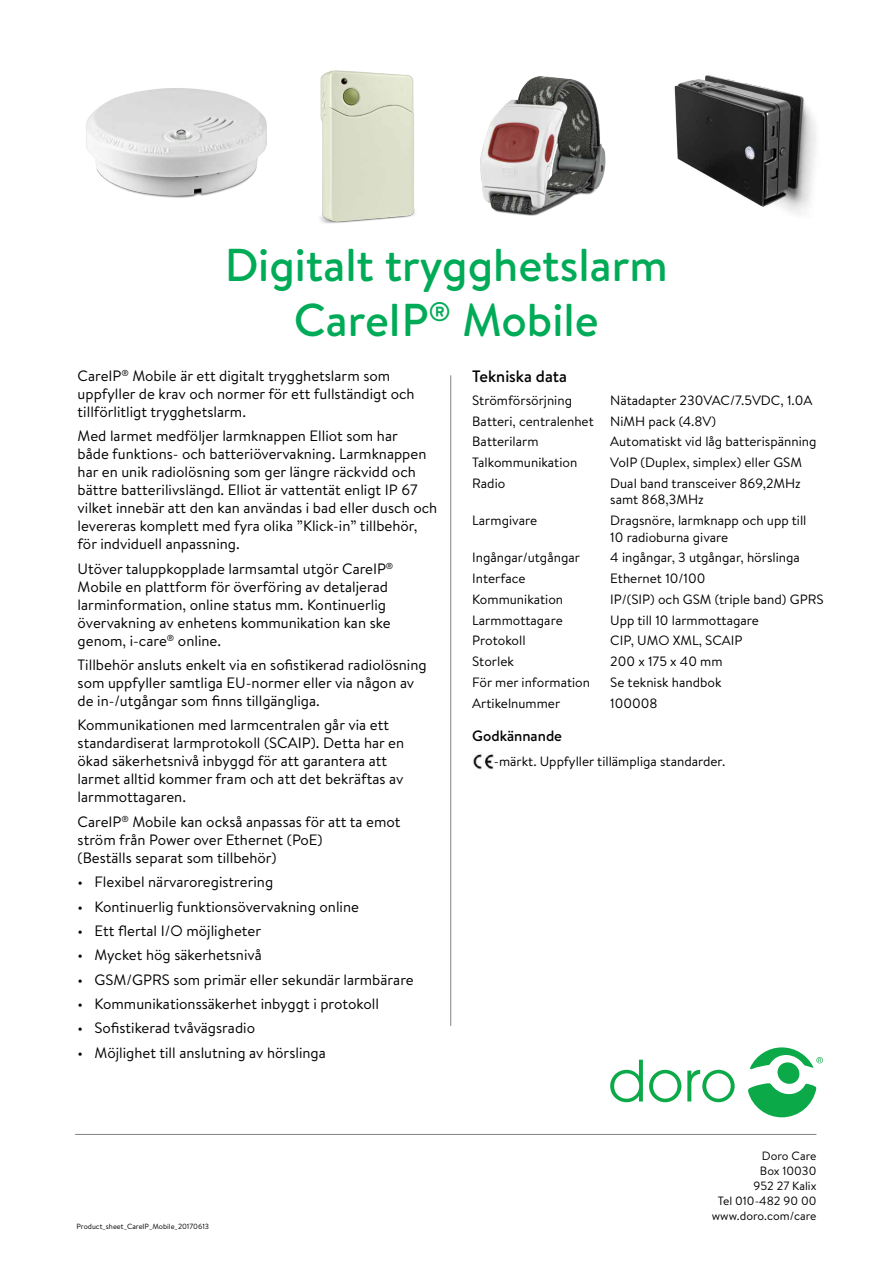
<style>
.page{position:relative;width:893px;height:1263px;background:#fff}
.page>*{position:absolute;margin:0;border:0;box-sizing:border-box;transform-origin:0 0}
.t1{font:500 46.05px/55.2px "Brandon Text";color:#00ab57;text-align:center}
.t2{font:500 16.5px "Brandon Text";color:#000}
.t3{font:15px/18px "Brandon Text";color:#000}
.t4{font:500 15px "Brandon Text";color:#000}
.t5{font:13.5px/20.7px "Brandon Text";color:#000}
.t6{font:12px/15px "Brandon Text";color:#000;text-align:right}
.t7{font:7.5px "Brandon Text";color:#000}
</style>
<div class="page">
<svg style="left:610px;top:1060px;width:33px;height:42px"></svg>
<svg style="left:649px;top:1070px;width:32px;height:32px"></svg>
<svg style="left:687px;top:1070px;width:48px;height:32px"></svg>
<svg style="left:748px;top:1047px;width:75px;height:70px"></svg>
<hr style="left:75px;top:1134px;width:741px;height:1px;background:#808285">
<img style="left:480px;top:76px;width:126px;height:140px">
<img style="left:320px;top:70px;width:95px;height:154px">
<img style="left:674px;top:75px;width:142px;height:139px">
<img style="left:86px;top:88px;width:181px;height:110px">
<hr style="left:450px;top:375px;width:1px;height:651px;background:#808285">
<img style="left:473px;top:754px;width:21px;height:15px">
<h1 class="t1" style="left:225px;top:237px;width:444px">Digitalt trygghetslarm<br>CareIP<sup>®</sup> Mobile</h1>
<p class="t3" style="left:78px;top:366px;width:339px">CareIP<sup>®</sup> Mobile är ett digitalt trygghetslarm som uppfyller de krav och normer för ett fullständigt och tillförlitligt trygghetslarm.</p>
<p class="t3" style="left:78px;top:426px;width:361px">Med larmet medföljer larmknappen Elliot som har<br>både funktions- och batteriövervakning. Larmknappen har en unik radiolösning som ger längre räckvidd och bättre batterilivslängd. Elliot är vattentät enligt IP 67 vilket innebär att den kan användas i bad eller dusch och levereras komplett med fyra olika ”Klick-in” tillbehör, för indviduell anpassning.</p>
<p class="t3" style="left:78px;top:559px;width:317px">Utöver taluppkopplade larmsamtal utgör CareIP<sup>® </sup>Mobile en plattform för överföring av detaljerad larminformation, online status mm. Kontinuerlig övervakning av enhetens kommunikation kan ske genom, i-care<sup>®</sup> online.</p>
<p class="t3" style="left:78px;top:655px;width:351px">Tillbehör ansluts enkelt via en sofistikerad radiolösning som uppfyller samtliga EU-normer eller via någon av de in-/utgångar som finns tillgängliga.</p>
<p class="t3" style="left:78px;top:716px;width:328px">Kommunikationen med larmcentralen går via ett standardiserat larmprotokoll (SCAIP). Detta har en ökad säkerhetsnivå inbyggd för att garantera att larmet alltid kommer fram och att det bekräftas av larmmottagaren.</p>
<p class="t3" style="left:78px;top:812px;width:324px">CareIP<sup>®</sup> Mobile kan också anpassas för att ta emot ström från Power over Ethernet (PoE)<br>(Beställs separat som tillbehör)</p>
<p class="t3" style="left:78px;top:872px;width:197px">• Flexibel närvaroregistrering</p>
<p class="t3" style="left:78px;top:897px;width:283px">• Kontinuerlig funktionsövervakning online</p>
<p class="t3" style="left:78px;top:921px;width:185px">• Ett flertal I/O möjligheter</p>
<p class="t3" style="left:78px;top:945px;width:186px">• Mycket hög säkerhetsnivå</p>
<p class="t3" style="left:78px;top:970px;width:338px">• GSM/GPRS som primär eller sekundär larmbärare</p>
<p class="t3" style="left:78px;top:994px;width:303px">• Kommunikationssäkerhet inbyggt i protokoll</p>
<p class="t3" style="left:78px;top:1019px;width:179px">• Sofistikerad tvåvägsradio</p>
<p class="t3" style="left:78px;top:1043px;width:250px">• Möjlighet till anslutning av hörslinga</p>
<p class="t2" style="left:472px;top:365px;width:96px">Tekniska data</p>
<p class="t5" style="left:472px;top:389px;width:101px">Strömförsörjning</p>
<p class="t5" style="left:472px;top:389px;width:342px;text-indent:138px">Nätadapter 230VAC/7.5VDC, 1.0A<br>Batteri, centralenhet NiMH pack (4.8V)<br>Batterilarm</p>
<p class="t5" style="left:610px;top:431px;width:208px">Automatiskt vid låg batterispänning</p>
<p class="t5" style="left:472px;top:451px;width:107px">Talkommunikation</p>
<p class="t5" style="left:610px;top:451px;width:193px">VoIP (Duplex, simplex) eller GSM</p>
<p class="t5" style="left:472px;top:472px;width:35px">Radio</p>
<p class="t5" style="left:610px;top:474px;width:192px;line-height:16.5px">Dual band transceiver 869,2MHz samt 868,3MHz</p>
<p class="t5" style="left:472px;top:509px;width:66px">Larmgivare</p>
<p class="t5" style="left:610px;top:512px;width:198px;line-height:16.5px">Dragsnöre, larmknapp och upp till<br>10 radioburna givare</p>
<p class="t5" style="left:472px;top:547px;width:109px">Ingångar/utgångar</p>
<p class="t5" style="left:610px;top:547px;width:191px">4 ingångar, 3 utgångar, hörslinga</p>
<p class="t5" style="left:472px;top:567px;width:55px">Interface</p>
<p class="t5" style="left:610px;top:567px;width:97px">Ethernet 10/100</p>
<p class="t5" style="left:472px;top:588px;width:92px">Kommunikation</p>
<p class="t5" style="left:610px;top:588px;width:215px">IP/(SIP) och GSM (triple band) GPRS</p>
<p class="t5" style="left:472px;top:609px;width:92px">Larmmottagare</p>
<p class="t5" style="left:610px;top:609px;width:150px">Upp till 10 larmmottagare</p>
<p class="t5" style="left:472px;top:630px;width:55px">Protokoll</p>
<p class="t5" style="left:610px;top:630px;width:134px">CIP, UMO XML, SCAIP</p>
<p class="t5" style="left:472px;top:650px;width:43px">Storlek</p>
<p class="t5" style="left:610px;top:650px;width:114px">200 x 175 x 40 mm</p>
<p class="t5" style="left:472px;top:671px;width:119px">För mer information</p>
<p class="t5" style="left:610px;top:671px;width:113px">Se teknisk handbok</p>
<p class="t5" style="left:472px;top:692px;width:89px">Artikelnummer</p>
<p class="t5" style="left:610px;top:692px;width:49px">100008</p>
<p class="t4" style="left:472px;top:725px;width:91px">Godkännande</p>
<p class="t5" style="left:494px;top:751px;width:233px">-märkt. Uppfyller tillämpliga standarder.</p>
<p class="t7" style="left:77px;top:1221px;width:134px">Product_sheet_CareIP_Mobile_20170613</p>
<p class="t6" style="left:712px;top:1148px;width:106px">Doro Care<br>Box 10030<br>952 27 Kalix<br>Tel 010-482 90 00 www.doro.com/care</p>
</div>
